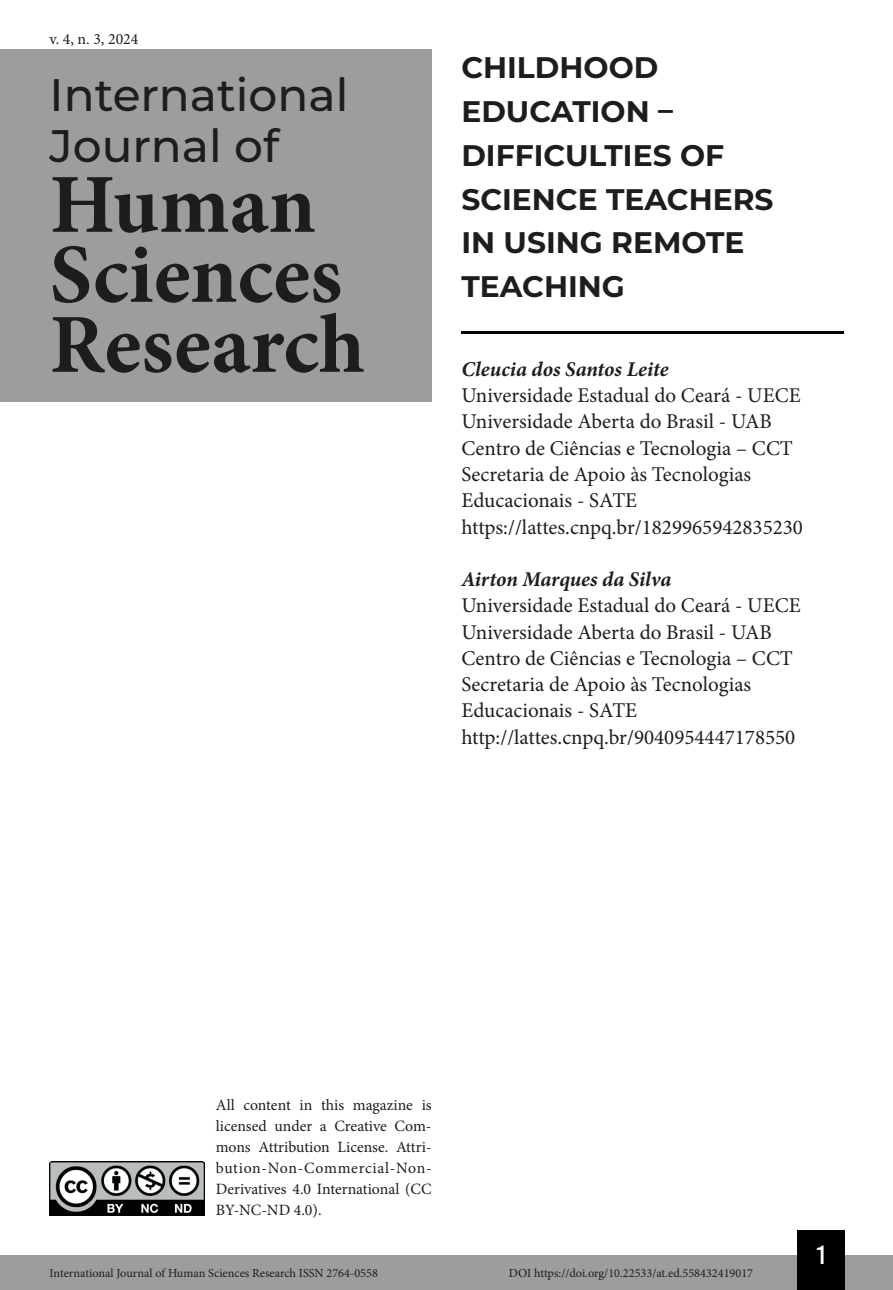
<style>
.page{position:relative;width:893px;height:1290px;background:#fff}
.page>*{position:absolute;margin:0;border:0;box-sizing:border-box;transform-origin:0 0}
.t1{font:700 84px/70px "Minion Pro";color:#1d1d1b}
.t2{font:500 45.5px/50.8px "Montserrat";color:#1d1d1b}
.t3{font:700 29.75px/43.8px "Montserrat";color:#1d1d1b}
.t4{font:26.25px "Bebas Kai";color:#fff}
.t5{font:21px/26.2px "Minion Pro";color:#1d1d1b}
.t6{font:italic 700 21px "Minion Pro";color:#1d1d1b}
.t7{font:15.75px/21px "Minion Pro";color:#1d1d1b;text-align:justify}
.t8{font:12.25px "Minion Pro";color:#1d1d1b}
</style>
<div class="page">
<div style="left:0;top:1255px;width:893px;height:35px;background:#9d9d9d"></div>
<div style="left:797px;top:1230px;width:48px;height:60px;background:#000"></div>
<img style="left:50px;top:1161px;width:154px;height:54px">
<div style="left:0;top:50px;width:432px;height:352px;background:#9d9d9d"></div>
<hr style="left:461px;top:331px;width:382px;height:3px;background:#000">
<p class="t7" style="left:50px;top:28px;width:90px">v. 4, n. 3, 2024</p>
<h2 class="t2" style="left:50px;top:68px;width:300px">International<br>Journal of</h2>
<h1 class="t1" style="left:50px;top:169px;width:317px">Human<br>Sciences<br>Research</h1>
<h3 class="t3" style="left:461px;top:44px;width:314px">CHILDHOOD<br>EDUCATION –<br>DIFFICULTIES OF<br>SCIENCE TEACHERS<br>IN USING REMOTE<br>TEACHING</h3>
<p class="t6" style="left:461px;top:354px;width:209px">Cleucia dos Santos Leite</p>
<p class="t5" style="left:461px;top:382px;width:343px">Universidade Estadual do Ceará - UECE Universidade Aberta do Brasil - UAB Centro de Ciências e Tecnologia – CCT Secretaria de Apoio às Tecnologias Educacionais - SATE https://lattes.cnpq.br/1829965942835230</p>
<p class="t6" style="left:461px;top:564px;width:212px">Airton Marques da Silva</p>
<p class="t5" style="left:461px;top:592px;width:341px">Universidade Estadual do Ceará - UECE Universidade Aberta do Brasil - UAB Centro de Ciências e Tecnologia – CCT Secretaria de Apoio às Tecnologias Educacionais - SATE http://lattes.cnpq.br/9040954447178550</p>
<p class="t7" style="left:216px;top:1095px;width:217px">All content in this magazine is licensed under a Creative Com&shy;mons Attribution License. Attri&shy;bution-Non-Commercial-Non-Derivatives 4.0 International (CC BY-NC-ND 4.0).</p>
<p class="t8" style="left:50px;top:1265px;width:330px">International Journal of Human Sciences Research ISSN 2764-0558</p>
<p class="t8" style="left:509px;top:1265px;width:246px">DOI https://doi.org/10.22533/at.ed.558432419017</p>
<p class="t4" style="left:817px;top:1241px;width:10px">1</p>
</div>
